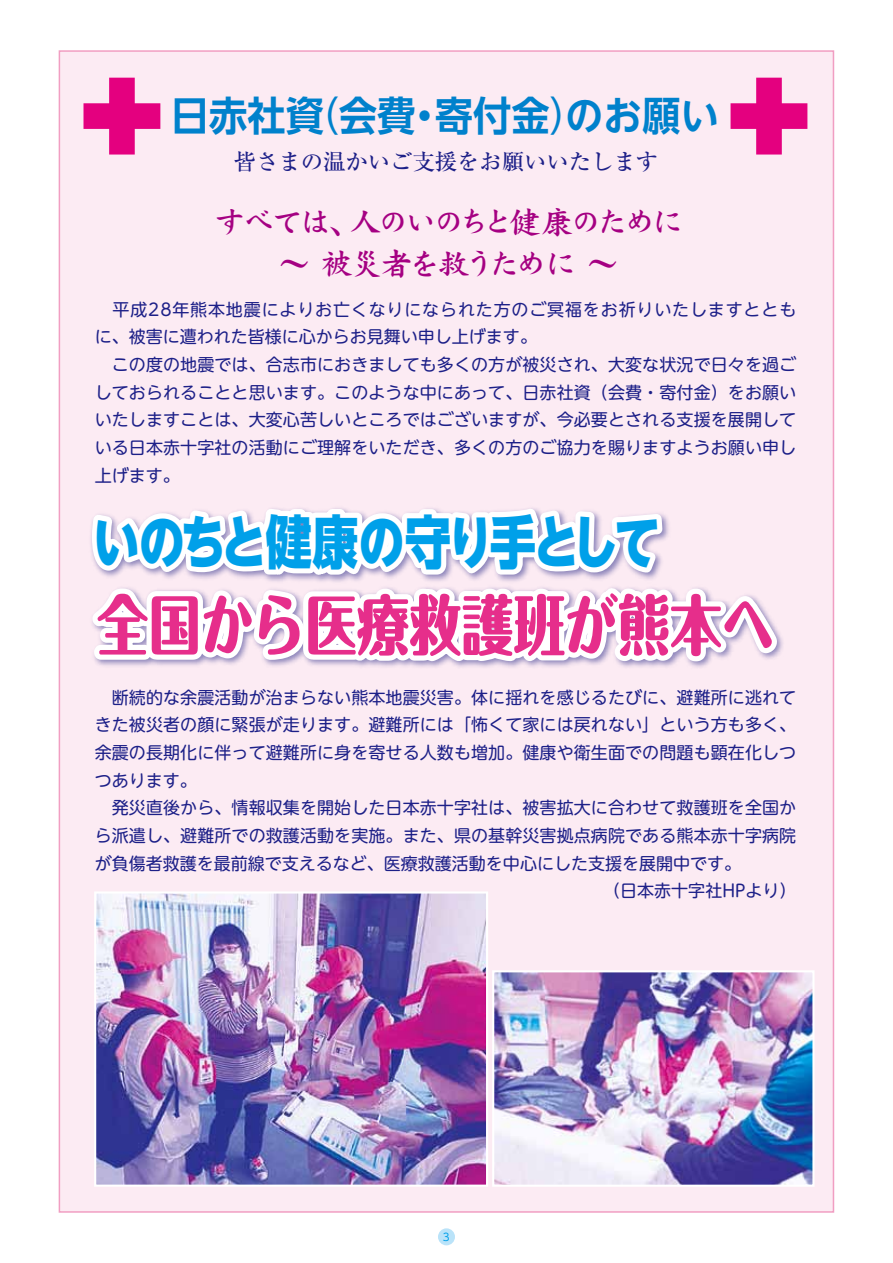
<style>
.page{position:relative;width:893px;height:1263px;background:#fff}
.page>*{position:absolute;margin:0;border:0;box-sizing:border-box;transform-origin:0 0}
.t1{font:800 65.1px "Maru Fo Pro";color:#e62e8b;scale:.8 1}
.t2{font:800 57.9px "UD Shin Go NT Pro";letter-spacing:-.07em;color:#00a0e9;scale:.8 1}
.t3{font:700 40.35px "UD Shin Go NT Pro De";color:#0081cc;scale:.95 1}
.t4{font:40.35px "UD Shin Go NT Pro";color:#0081cc;scale:.95 1}
.t5{font:600 31.95px/41.4px "DFP Kai Sho CID";letter-spacing:-.1em;color:#a50082}
.t6{font:600 31.95px "DFP Kai Sho CID";letter-spacing:-.14em;color:#a50082}
.t7{font:500 22.35px "Ryumin Pro";color:#1d2088}
.t8{font:16.95px/27.6px "UD Shin M Go Pro";letter-spacing:.005em;color:#1d2088}
.t9{font:10.5px "UD Shin Go Pro";color:#00a0e9}
.s1{font-family:"UD Shin Go NT Pro";font-weight:400}
</style>
<div class="page">
<div style="left:59px;top:51px;width:774px;height:1161px;background:#fcebf3"></div>
<svg style="left:91px;top:508px;width:691px;height:160px"></svg>
<img style="left:97px;top:894px;width:388px;height:290px">
<img style="left:495px;top:973px;width:316px;height:211px">
<div style="left:94px;top:891px;width:394px;height:296px;border:2px solid #fff"></div>
<div style="left:492px;top:970px;width:322px;height:217px;border:2px solid #fff"></div>
<svg style="left:83px;top:78px;width:77px;height:77px"></svg>
<svg style="left:730px;top:78px;width:77px;height:77px"></svg>
<div style="left:438px;top:1228px;width:17px;height:17px;background:#bae3f9;border-radius:50%"></div>
<h3 class="t3" style="left:171px;top:83px;width:163px">日赤社資</h3>
<h3 class="t3" style="left:300px;top:83px;width:123px"><span class="s1">（</span>会費</h3>
<h3 class="t3" style="left:435px;top:83px;width:300px">寄付金のお願い</h3>
<h3 class="t4" style="left:550px;top:83px;width:42px">）</h3>
<h3 class="t3" style="left:406px;top:83px;width:42px">・</h3>
<h3 class="t7" style="left:234px;top:145px;width:426px">皆さまの温かいご支援をお願いいたします</h3>
<h3 class="t6" style="left:350px;top:205px;width:335px">人のいのちと健康のために</h3>
<h3 class="t5" style="left:279px;top:201px;width:342px;text-indent:-65px">すべては、<br>～被災者を救うために ~</h3>
<p class="t8" style="left:95px;top:295px;width:703px">　平成28年熊本地震によりお亡くなりになられた方のご冥福をお祈りいたしますとともに、被害に遭われた皆様に心からお見舞い申し上げます。<br>　この度の地震では、合志市におきましても多くの方が被災され、大変な状況で日々を過ごしておられることと思います。このような中にあって、日赤社資（会費・寄付金）をお願いいたしますことは、大変心苦しいところではございますが、今必要とされる支援を展開している日本赤十字社の活動にご理解をいただき、多くの方のご協力を賜りますようお願い申し上げます。</p>
<h2 class="t2" style="left:93px;top:495px;width:710px">いのちと健康の守り手として</h2>
<h1 class="t1" style="left:97px;top:573px;width:848px">全国から医療救護班が熊本へ</h1>
<p class="t8" style="left:95px;top:683px;width:703px">　断続的な余震活動が治まらない熊本地震災害。体に揺れを感じるたびに、避難所に逃れて</p>
<p class="t8" style="left:95px;top:710px;width:703px">きた被災者の顔に緊張が走ります。避難所には「怖くて家には戻れない」という方も多く、</p>
<p class="t8" style="left:95px;top:738px;width:703px">余震の長期化に伴って避難所に身を寄せる人数も増加。健康や衛生面での問題も顕在化しつ</p>
<p class="t8" style="left:95px;top:766px;width:104px">つあります。</p>
<p class="t8" style="left:95px;top:793px;width:703px">　発災直後から、情報収集を開始した日本赤十字社は、被害拡大に合わせて救護班を全国か</p>
<p class="t8" style="left:95px;top:821px;width:703px">ら派遣し、避難所での救護活動を実施。また、県の基幹災害拠点病院である熊本赤十字病院</p>
<p class="t8" style="left:95px;top:848px;width:648px">が負傷者救護を最前線で支えるなど、医療救護活動を中心にした支援を展開中です。</p>
<p class="t8" style="left:603px;top:876px;width:195px">（日本赤十字社HPより(</p>
<p class="t9" style="left:443px;top:1228px;width:8px">3</p>
</div>
